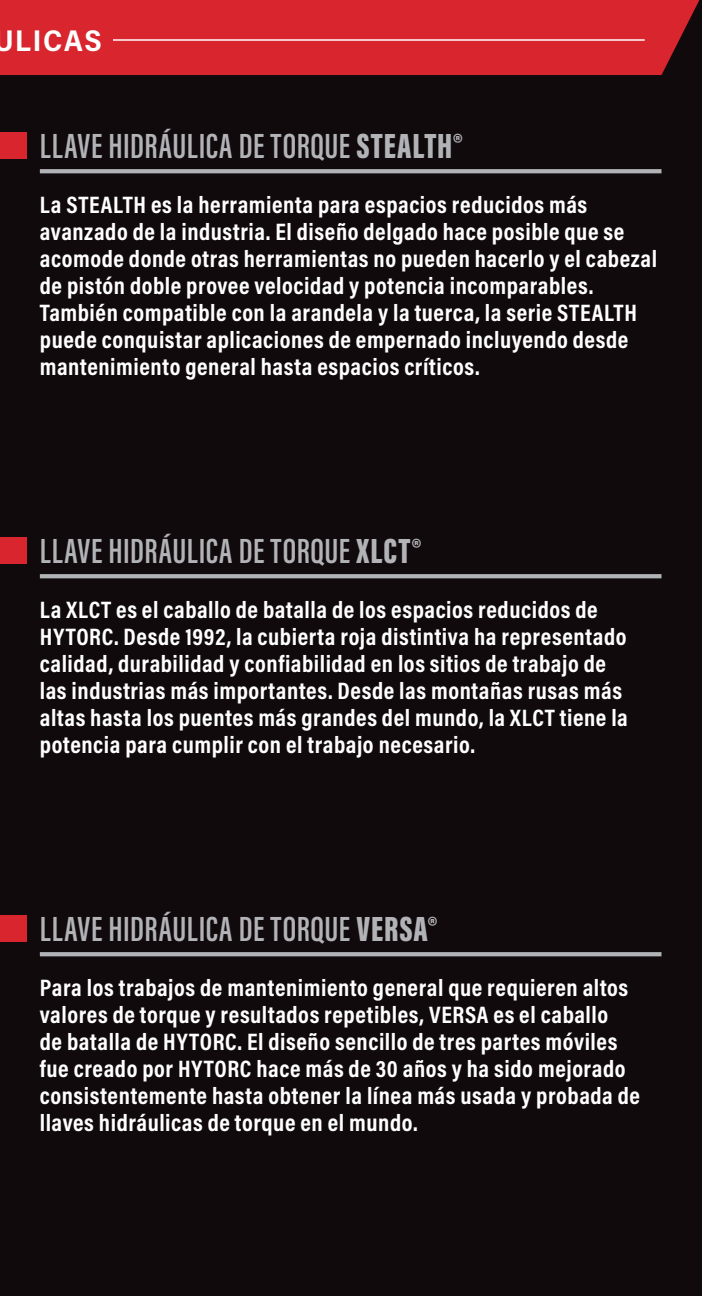
<style>
.page{position:relative;width:702px;height:1296px;background:#110a0c}
.page>*{position:absolute;margin:0;border:0;box-sizing:border-box;transform-origin:0 0}
.t1{font:600 36px "Acumin Pro Extra Cond";letter-spacing:.015em;color:#b2b3b7}
.t2{font:700 30px "Acumin Pro Semi Cond";letter-spacing:.06em;color:#fff}
.t3{font:700 24px/27px "Acumin Pro Cond";letter-spacing:.025em;color:#fff}
.s1{font-weight:900}
</style>
<div class="page">
<svg style="left:40px;top:169px;width:622px;height:4px;background:#adaeb2"></svg>
<svg style="left:40px;top:574px;width:622px;height:4px;background:#adaeb2"></svg>
<svg style="left:40px;top:952px;width:622px;height:4px;background:#adaeb2"></svg>
<div style="left:0;top:132px;width:26px;height:26px;background:#d8252e"></div>
<div style="left:0;top:537px;width:26px;height:26px;background:#d8252e"></div>
<div style="left:0;top:915px;width:26px;height:26px;background:#d8252e"></div>
<div style="left:0;top:0;width:699px;height:75px;background:#d8252e"></div>
<hr style="left:0;top:39px;width:645px;height:2px;background:#fff">
<div style="left:0;top:29px;width:113px;height:22px;background:#d8252e"></div>
<p class="t2" style="left:-7px;top:19px;width:110px">ULICAS</p>
<h1 class="t1" style="left:40px;top:124px;width:424px">LLAVE HIDRÁULICA DE TORQUE <span class="s1">STEALTH®</span></h1>
<p class="t3" style="left:40px;top:191px;width:619px">La STEALTH es la herramienta para espacios reducidos más avanzado de la industria. El diseño delgado hace posible que se acomode donde otras herramientas no pueden hacerlo y el cabezal de pistón doble provee velocidad y potencia incomparables.<br>También compatible con la arandela y la tuerca, la serie STEALTH puede conquistar aplicaciones de empernado incluyendo desde mantenimiento general hasta espacios críticos.</p>
<h1 class="t1" style="left:40px;top:529px;width:383px">LLAVE HIDRÁULICA DE TORQUE <span class="s1">XLCT®</span></h1>
<p class="t3" style="left:40px;top:596px;width:590px">La XLCT es el caballo de batalla de los espacios reducidos de HYTORC. Desde 1992, la cubierta roja distintiva ha representado calidad, durabilidad y confiabilidad en los sitios de trabajo de las industrias más importantes. Desde las montañas rusas más altas hasta los puentes más grandes del mundo, la XLCT tiene la potencia para cumplir con el trabajo necesario.</p>
<h1 class="t1" style="left:40px;top:907px;width:399px">LLAVE HIDRÁULICA DE TORQUE <span class="s1">VERSA®</span></h1>
<p class="t3" style="left:40px;top:974px;width:602px">Para los trabajos de mantenimiento general que requieren altos valores de torque y resultados repetibles, VERSA es el caballo<br>de batalla de HYTORC. El diseño sencillo de tres partes móviles fue creado por HYTORC hace más de 30 años y ha sido mejorado consistentemente hasta obtener la línea más usada y probada de llaves hidráulicas de torque en el mundo.</p>
</div>
